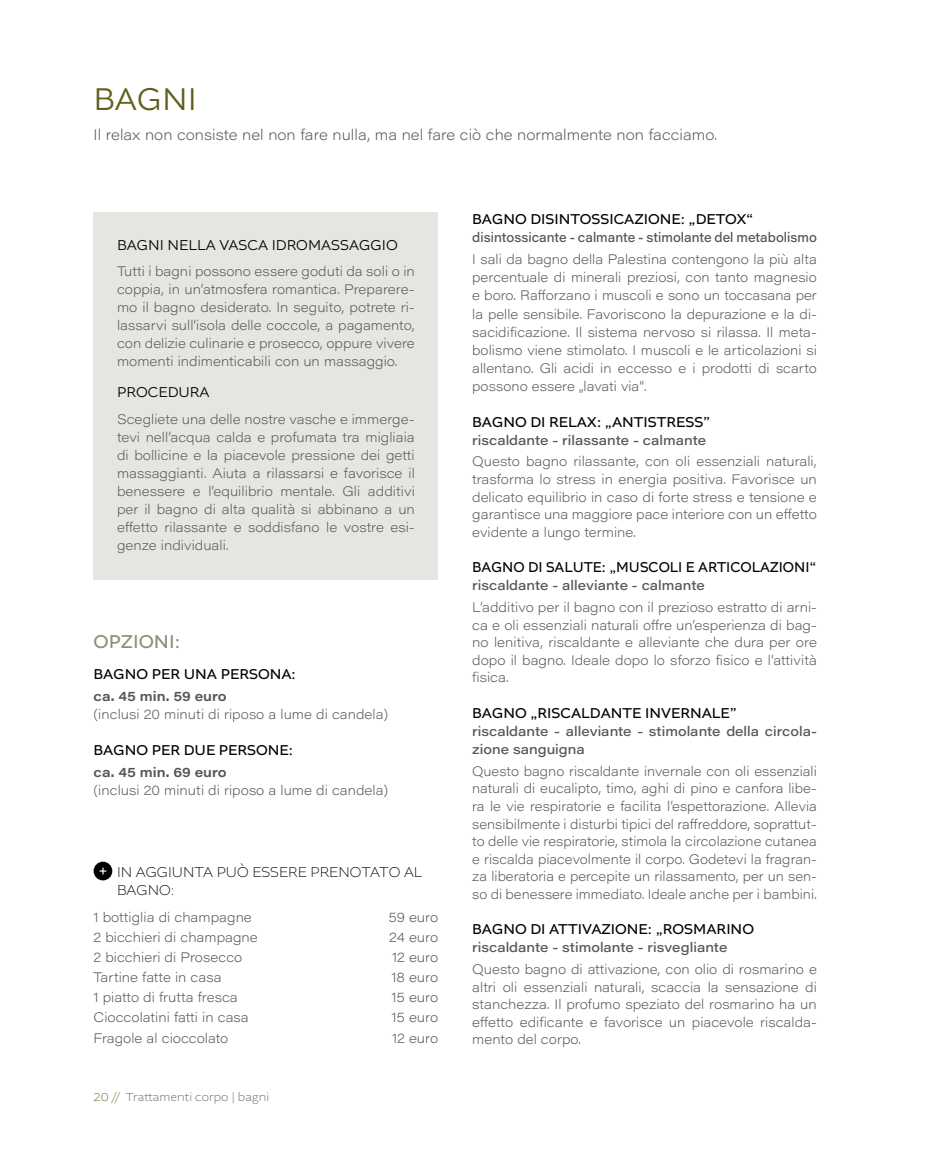
<style>
.page{position:relative;width:936px;height:1149px;background:#fff}
.page>*{position:absolute;margin:0;border:0;box-sizing:border-box;transform-origin:0 0}
.t1{font:300 33px "Altivo";color:#635d1c}
.t2{font:19.5px "Altivo";color:#928b78}
.t3{font:15px "Altivo";color:#000}
.t4{font:200 15px "Acumin Pro Wide";color:#575756}
.t5{font:15px "Altivo";color:#000;scale:.96 1}
.t6{font:300 15px "Altivo";color:#000}
.t7{font:200 15px/18px "Altivo";color:#000}
.t8{font:200 13.5px/18px "Acumin Pro Wide";color:#575756;text-align:justify}
.t9{font:500 13.5px/18px "Acumin Pro Wide";color:#575756}
.t10{font:500 13.5px "Acumin Pro Wide";color:#575756;scale:.91 1}
.t11{font:600 13.5px "Acumin Pro Wide";color:#575756}
.t12{font:200 12px "Altivo";letter-spacing:.01em;color:#575756}
.s1{color:#635d1c}
</style>
<div class="page">
<div style="left:94px;top:213px;width:344px;height:366px;background:#e7e5e1"></div>
<div style="left:94px;top:861px;width:18px;height:19px;background:#000;border-radius:50%"></div>
<svg style="left:100px;top:867px;width:6px;height:6px"></svg>
<h1 class="t1" style="left:94px;top:78px;width:105px">BAGNI</h1>
<p class="t4" style="left:94px;top:124px;width:625px">Il relax non consiste nel non fare nulla, ma nel fare ciò che normalmente non facciamo.</p>
<p class="t6" style="left:117px;top:235px;width:282px">BAGNI NELLA VASCA IDROMASSAGGIO</p>
<p class="t8" style="left:117px;top:262px;width:299px">Tutti i bagni possono essere goduti da soli o in coppia, in un’atmosfera romantica. Preparere&shy;mo il bagno desiderato. In seguito, potrete ri&shy;lassarvi sull’isola delle coccole, a pagamento, con delizie culinarie e prosecco, oppure vivere momenti indimenticabili con un massaggio.</p>
<p class="t6" style="left:117px;top:382px;width:94px">PROCEDURA</p>
<p class="t8" style="left:117px;top:409px;width:299px">Scegliete una delle nostre vasche e immerge&shy;tevi nell’acqua calda e profumata tra migliaia di bollicine e la piacevole pressione dei getti massaggianti. Aiuta a rilassarsi e favorisce il benessere e l’equilibrio mentale. Gli additivi per il bagno di alta qualità si abbinano a un effetto rilassante e soddisfano le vostre esi&shy;genze individuali.</p>
<h2 class="t2" style="left:94px;top:628px;width:88px">OPZIONI:</h2>
<p class="t3" style="left:94px;top:663px;width:204px">BAGNO PER UNA PERSONA:</p>
<p class="t11" style="left:94px;top:686px;width:135px">ca. 45 min. 59 euro</p>
<p class="t8" style="left:94px;top:704px;width:296px">(inclusi 20 minuti di riposo a lume di candela)</p>
<p class="t3" style="left:94px;top:740px;width:201px">BAGNO PER DUE PERSONE:</p>
<p class="t11" style="left:94px;top:762px;width:135px">ca. 45 min. 69 euro</p>
<p class="t8" style="left:94px;top:780px;width:296px">(inclusi 20 minuti di riposo a lume di candela)</p>
<p class="t7" style="left:117px;top:863px;width:307px">IN AGGIUNTA PUÒ ESSERE PRENOTATO AL<br>BAGNO:</p>
<p class="t8" style="left:94px;top:907px;width:160px">1 bottiglia di champagne</p>
<p class="t8" style="left:388px;top:907px;width:51px">59 euro</p>
<p class="t8" style="left:94px;top:927px;width:166px">2 bicchieri di champagne</p>
<p class="t8" style="left:389px;top:927px;width:50px">24 euro</p>
<p class="t8" style="left:94px;top:947px;width:150px">2 bicchieri di Prosecco</p>
<p class="t8" style="left:392px;top:947px;width:48px">12 euro</p>
<p class="t8" style="left:94px;top:967px;width:129px">Tartine fatte in casa</p>
<p class="t8" style="left:391px;top:967px;width:48px">18 euro</p>
<p class="t8" style="left:94px;top:987px;width:146px">1 piatto di frutta fresca</p>
<p class="t8" style="left:391px;top:987px;width:48px">15 euro</p>
<p class="t8" style="left:94px;top:1007px;width:157px">Cioccolatini fatti in casa</p>
<p class="t8" style="left:391px;top:1007px;width:48px">15 euro</p>
<p class="t8" style="left:94px;top:1027px;width:136px">Fragole al cioccolato</p>
<p class="t8" style="left:392px;top:1027px;width:48px">12 euro</p>
<p class="t12" style="left:94px;top:1088px;width:177px"><span class="s1">20 //</span> Trattamenti corpo | bagni</p>
<p class="t3" style="left:472px;top:209px;width:283px">BAGNO DISINTOSSICAZIONE: „DETOX“</p>
<p class="t10" style="left:472px;top:228px;width:380px">disintossicante - calmante - stimolante del metabolismo</p>
<p class="t8" style="left:472px;top:250px;width:346px">I sali da bagno della Palestina contengono la più alta percentuale di minerali preziosi, con tanto magnesio e boro. Rafforzano i muscoli e sono un toccasana per la pelle sensibile. Favoriscono la depurazione e la di&shy;sacidificazione. Il sistema nervoso si rilassa. Il meta&shy;bolismo viene stimolato. I muscoli e le articolazioni si allentano. Gli acidi in eccesso e i prodotti di scarto possono essere „lavati via“.</p>
<p class="t3" style="left:472px;top:412px;width:239px">BAGNO DI RELAX: „ANTISTRESS”</p>
<p class="t9" style="left:472px;top:430px;width:235px">riscaldante - rilassante - calmante</p>
<p class="t8" style="left:472px;top:452px;width:346px;line-height:17.5px">Questo bagno rilassante, con oli essenziali naturali, trasforma lo stress in energia positiva. Favorisce un delicato equilibrio in caso di forte stress e tensione e garantisce una maggiore pace interiore con un effetto evidente a lungo termine.</p>
<p class="t5" style="left:472px;top:557px;width:360px">BAGNO DI SALUTE: „MUSCOLI E ARTICOLAZIONI“</p>
<p class="t9" style="left:472px;top:575px;width:234px">riscaldante - alleviante - calmante</p>
<p class="t8" style="left:472px;top:597px;width:346px;line-height:17.5px">L’additivo per il bagno con il prezioso estratto di arni&shy;ca e oli essenziali naturali offre un’esperienza di bag&shy;no lenitiva, riscaldante e alleviante che dura per ore dopo il bagno. Ideale dopo lo sforzo fisico e l’attività fisica.</p>
<p class="t3" style="left:472px;top:703px;width:266px">BAGNO „RISCALDANTE INVERNALE”</p>
<p class="t9" style="left:472px;top:721px;width:346px">riscaldante - alleviante - stimolante della circola&shy;zione sanguigna</p>
<p class="t8" style="left:472px;top:761px;width:346px;line-height:17.5px">Questo bagno riscaldante invernale con oli essenziali naturali di eucalipto, timo, aghi di pino e canfora libe&shy;ra le vie respiratorie e facilita l’espettorazione. Allevia sensibilmente i disturbi tipici del raffreddore, soprattut&shy;to delle vie respiratorie, stimola la circolazione cutanea e riscalda piacevolmente il corpo. Godetevi la fragran&shy;za liberatoria e percepite un rilassamento, per un sen&shy;so di benessere immediato. Ideale anche per i bambini.</p>
<p class="t3" style="left:472px;top:919px;width:283px">BAGNO DI ATTIVAZIONE: „ROSMARINO</p>
<p class="t9" style="left:472px;top:937px;width:256px">riscaldante - stimolante - risvegliante</p>
<p class="t8" style="left:472px;top:959px;width:346px;line-height:17.5px">Questo bagno di attivazione, con olio di rosmarino e altri oli essenziali naturali, scaccia la sensazione di stanchezza. Il profumo speziato del rosmarino ha un effetto edificante e favorisce un piacevole riscalda&shy;mento del corpo.</p>
</div>
